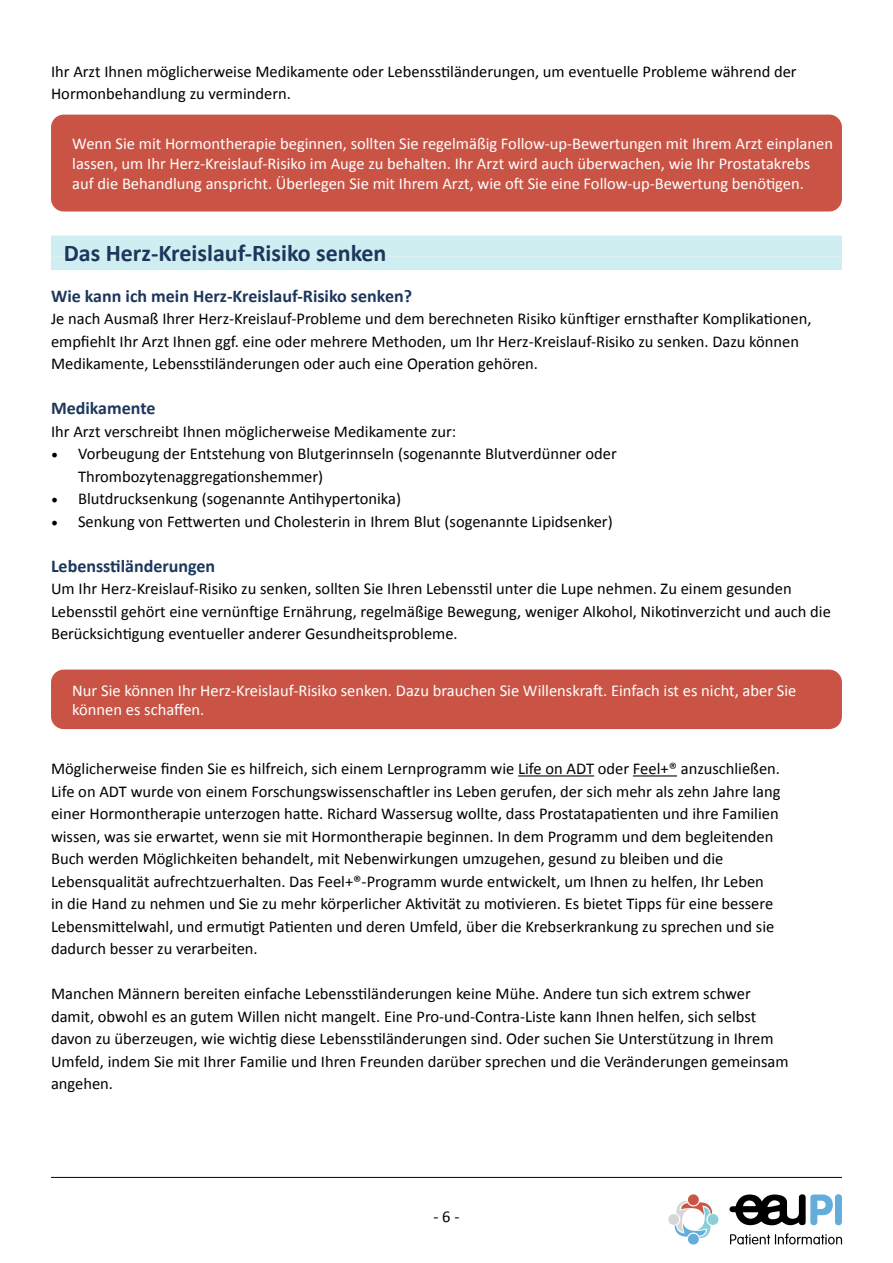
<style>
.page{position:relative;width:893px;height:1263px;background:#fff}
.page>*{position:absolute;margin:0;border:0;box-sizing:border-box;transform-origin:0 0}
.kop_met_lijn{font:700 24px "Calibri";color:#1c365c}
.t1{font:700 18px "Calibri";color:#1c365c}
.t2{font:16.5px/22.5px "Calibri";color:#000}
.t3{font:16.5px/19.8px "Calibri";color:#fff}
.s1{font-family:"Minion Pro";font-size:18px}
</style>
<div class="page">
<hr style="left:51px;top:1177px;width:791px;height:1px;background:#000">
<svg style="left:730px;top:1233px;width:112px;height:11px"></svg>
<svg style="left:729px;top:1194px;width:104px;height:32px"></svg>
<div style="left:835px;top:1194px;width:7px;height:31px;background:#63acdc;border-radius:4px"></div>
<svg style="left:668px;top:1194px;width:50px;height:50px"></svg>
<div style="left:51px;top:236px;width:791px;height:21px;background:#cfeef1"></div>
<div style="left:51px;top:257px;width:791px;height:13px;background:#cfeef1"></div>
<hr style="left:518px;top:775px;width:76px;height:1px;background:#000">
<hr style="left:633px;top:775px;width:44px;height:1px;background:#000">
<div style="left:51px;top:115px;width:791px;height:96px;background:#c95445;border-radius:13px"></div>
<div style="left:51px;top:670px;width:791px;height:59px;background:#c95445;border-radius:13px"></div>
<p class="t2" style="left:51px;top:59px;width:747px">Ihr Arzt Ihnen möglicherweise Medikamente oder Lebensstiländerungen, um eventuelle Probleme während der<br>Hormonbehandlung zu vermindern.</p>
<p class="t3" style="left:72px;top:133px;width:762px">Wenn Sie mit Hormontherapie beginnen, sollten Sie regelmäßig Follow-up-Bewertungen mit Ihrem Arzt einplanen lassen, um Ihr Herz-Kreislauf-Risiko im Auge zu behalten. Ihr Arzt wird auch überwachen, wie Ihr Prostatakrebs auf die Behandlung anspricht. Überlegen Sie mit Ihrem Arzt, wie oft Sie eine Follow-up-Bewertung benötigen.</p>
<p class="kop_met_lijn" style="left:64px;top:238px;width:324px">Das Herz-Kreislauf-Risiko senken</p>
<p class="t1" style="left:51px;top:284px;width:362px">Wie kann ich mein Herz-Kreislauf-Risiko senken?</p>
<p class="t2" style="left:51px;top:306px;width:762px">Je nach Ausmaß Ihrer Herz-Kreislauf-Probleme und dem berechneten Risiko künftiger ernsthafter Komplikationen, empfiehlt Ihr Arzt Ihnen ggf. eine oder mehrere Methoden, um Ihr Herz-Kreislauf-Risiko zu senken. Dazu können<br>Medikamente, Lebensstiländerungen oder auch eine Operation gehören.</p>
<p class="t1" style="left:51px;top:397px;width:106px">Medikamente</p>
<p class="t2" style="left:51px;top:419px;width:407px">Ihr Arzt verschreibt Ihnen möglicherweise Medikamente zur:</p>
<p class="t2" style="left:78px;top:441px;width:540px;text-indent:-27px"><span class="s1">•</span> Vorbeugung der Entstehung von Blutgerinnseln (sogenannte Blutverdünner oder<br>Thrombozytenaggregationshemmer)</p>
<p class="t2" style="left:51px;top:486px;width:352px"><span class="s1">•</span> Blutdrucksenkung (sogenannte Antihypertonika)</p>
<p class="t2" style="left:51px;top:509px;width:563px"><span class="s1">•</span> Senkung von Fettwerten und Cholesterin in Ihrem Blut (sogenannte Lipidsenker)</p>
<p class="t1" style="left:51px;top:554px;width:166px">Lebensstiländerungen</p>
<p class="t2" style="left:51px;top:576px;width:781px">Um Ihr Herz-Kreislauf-Risiko zu senken, sollten Sie Ihren Lebensstil unter die Lupe nehmen. Zu einem gesunden<br>Lebensstil gehört eine vernünftige Ernährung, regelmäßige Bewegung, weniger Alkohol, Nikotinverzicht und auch die<br>Berücksichtigung eventueller anderer Gesundheitsprobleme.</p>
<p class="t3" style="left:72px;top:679px;width:726px">Nur Sie können Ihr Herz-Kreislauf-Risiko senken. Dazu brauchen Sie Willenskraft. Einfach ist es nicht, aber Sie können es schaffen.</p>
<p class="t2" style="left:51px;top:756px;width:731px">Möglicherweise finden Sie es hilfreich, sich einem Lernprogramm wie Life on ADT oder Feel+® anzuschließen.<br>Life on ADT wurde von einem Forschungswissenschaftler ins Leben gerufen, der sich mehr als zehn Jahre lang einer Hormontherapie unterzogen hatte. Richard Wassersug wollte, dass Prostatapatienten und ihre Familien wissen, was sie erwartet, wenn sie mit Hormontherapie beginnen. In dem Programm und dem begleitenden Buch werden Möglichkeiten behandelt, mit Nebenwirkungen umzugehen, gesund zu bleiben und die Lebensqualität aufrechtzuerhalten. Das Feel+®-Programm wurde entwickelt, um Ihnen zu helfen, Ihr Leben<br>in die Hand zu nehmen und Sie zu mehr körperlicher Aktivität zu motivieren. Es bietet Tipps für eine bessere Lebensmittelwahl, und ermutigt Patienten und deren Umfeld, über die Krebserkrankung zu sprechen und sie dadurch besser zu verarbeiten.</p>
<p class="t2" style="left:51px;top:981px;width:739px">Manchen Männern bereiten einfache Lebensstiländerungen keine Mühe. Andere tun sich extrem schwer damit, obwohl es an gutem Willen nicht mangelt. Eine Pro-und-Contra-Liste kann Ihnen helfen, sich selbst davon zu überzeugen, wie wichtig diese Lebensstiländerungen sind. Oder suchen Sie Unterstützung in Ihrem Umfeld, indem Sie mit Ihrer Familie und Ihren Freunden darüber sprechen und die Veränderungen gemeinsam angehen.</p>
<p class="t2" style="left:433px;top:1204px;width:27px">- 6 -</p>
</div>
